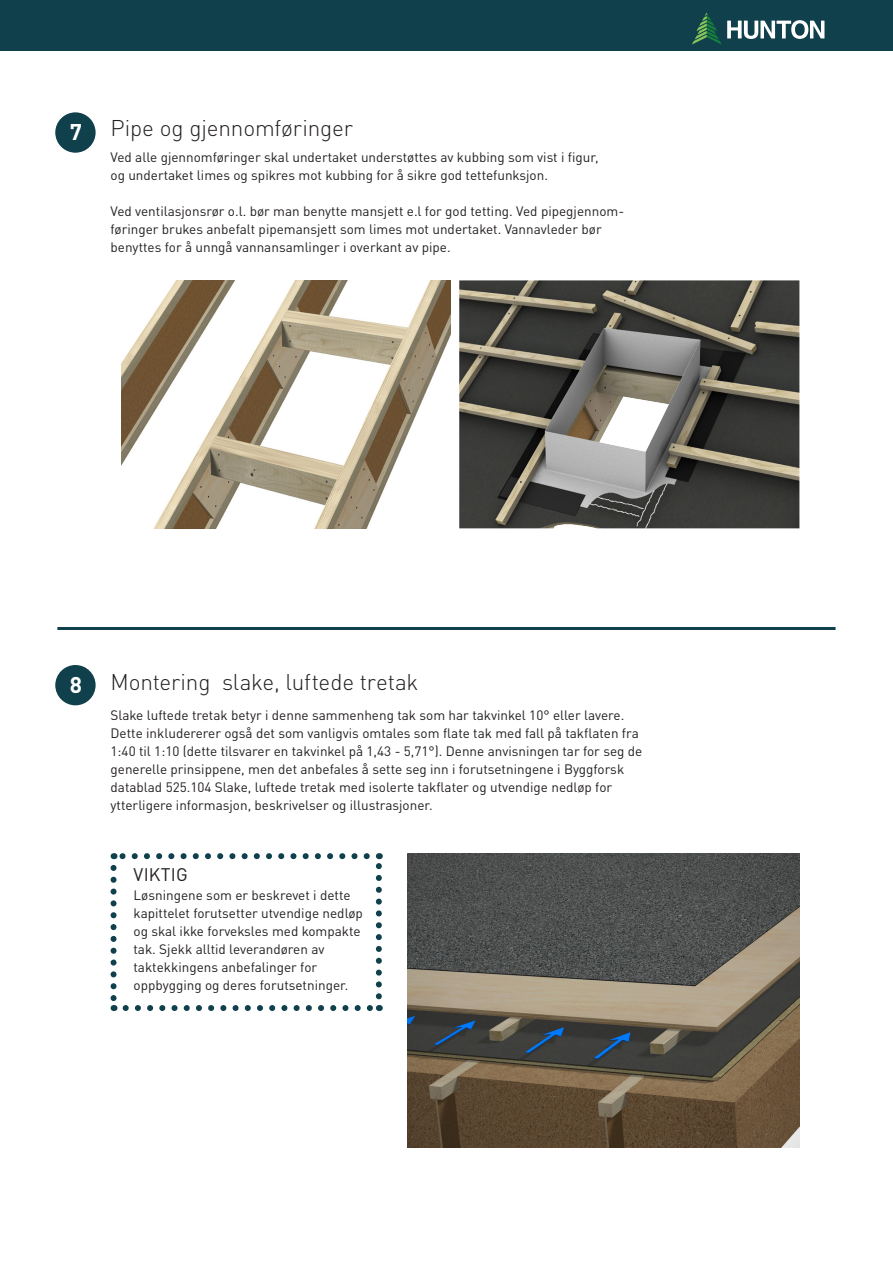
<style>
.page{position:relative;width:893px;height:1263px;background:#fff}
.page>*{position:absolute;margin:0;border:0;box-sizing:border-box;transform-origin:0 0}
.t1{font:300 22.5px "DINOT";letter-spacing:-.005em;color:#231f20}
.t2{font:700 22.5px "DINOT";color:#fff}
.t3{font:18px "DINOT";letter-spacing:.01em;color:#231f20}
.t4{font:13.5px/18px "DINOT";color:#231f20}
</style>
<div class="page">
<div style="left:0;top:0;width:893px;height:51px;background:#0f404c"></div>
<svg style="left:692px;top:12px;width:132px;height:33px"></svg>
<div style="left:55px;top:112px;width:41px;height:41px;background:#0f404c;border-radius:50%"></div>
<img style="left:459px;top:280px;width:340px;height:248px">
<img style="left:121px;top:280px;width:330px;height:248px">
<hr style="left:57px;top:627px;width:779px;height:3px;background:#0f404c">
<div style="left:55px;top:665px;width:41px;height:40px;background:#0f404c;border-radius:50%"></div>
<svg style="left:126px;top:1005px;width:247px;height:6px"></svg>
<svg style="left:111px;top:868px;width:6px;height:143px"></svg>
<svg style="left:376px;top:853px;width:6px;height:143px"></svg>
<svg style="left:114px;top:853px;width:253px;height:6px"></svg>
<img style="left:407px;top:853px;width:392px;height:294px">
<h1 class="t2" style="left:70px;top:117px;width:14px">7</h1>
<h1 class="t1" style="left:111px;top:114px;width:244px">Pipe og gjennomføringer</h1>
<p class="t4" style="left:111px;top:148px;width:490px">Ved alle gjennomføringer skal undertaket understøttes av kubbing som vist i figur, og undertaket limes og spikres mot kubbing for å sikre god tettefunksjon.</p>
<p class="t4" style="left:111px;top:202px;width:513px">Ved ventilasjonsrør o.l. bør man benytte mansjett e.l for god tetting. Ved pipegjennom&shy;føringer brukes anbefalt pipemansjett som limes mot undertaket. Vannavleder bør benyttes for å unngå vannansamlinger i overkant av pipe.</p>
<h1 class="t2" style="left:70px;top:670px;width:14px">8</h1>
<h1 class="t1" style="left:111px;top:668px;width:309px">Montering slake, luftede tretak</h1>
<p class="t4" style="left:111px;top:706px;width:533px">Slake luftede tretak betyr i denne sammenheng tak som har takvinkel 10° eller lavere.<br>Dette inkludererer også det som vanligvis omtales som flate tak med fall på takflaten fra 1:40 til 1:10 (dette tilsvarer en takvinkel på 1,43 - 5,71°). Denne anvisningen tar for seg de generelle prinsippene, men det anbefales å sette seg inn i forutsetningene i Byggforsk datablad 525.104 Slake, luftede tretak med isolerte takflater og utvendige nedløp for ytterligere informasjon, beskrivelser og illustrasjoner.</p>
<h2 class="t3" style="left:134px;top:864px;width:56px">VIKTIG</h2>
<p class="t4" style="left:134px;top:886px;width:231px">Løsningene som er beskrevet i dette kapittelet forutsetter utvendige nedløp og skal ikke forveksles med kompakte tak. Sjekk alltid leverandøren av taktekkingens anbefalinger for oppbygging og deres forutsetninger.</p>
</div>
